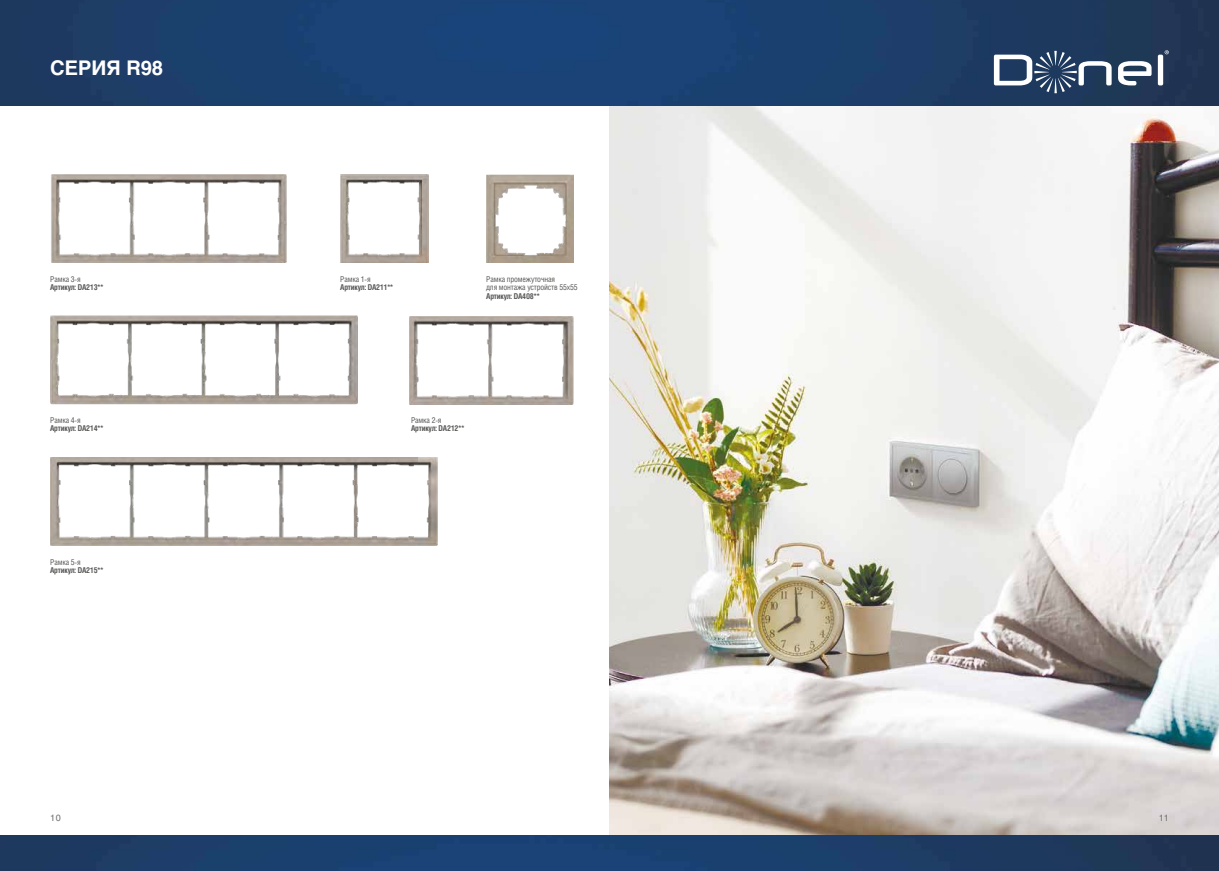
<style>
.page{position:relative;width:1219px;height:871px;background:#fff}
.page>*{position:absolute;margin:0;border:0;box-sizing:border-box;transform-origin:0 0}
.t1{font:700 20px "Helios C";color:#fff}
.t2{font:9px "Helios C";color:#706f6f}
.t3{font:700 8px "Helios Cond C";letter-spacing:-.02em;color:#575756}
.t4{font:8px/8px "Helios Cond C";letter-spacing:-.02em;color:#575756}
</style>
<div class="page">
<img style="left:609px;top:106px;width:610px;height:729px">
<img style="left:340px;top:174px;width:88px;height:88px">
<img style="left:51px;top:174px;width:235px;height:88px">
<img style="left:50px;top:315px;width:307px;height:89px">
<img style="left:50px;top:457px;width:387px;height:88px">
<img style="left:486px;top:175px;width:88px;height:87px">
<img style="left:410px;top:316px;width:163px;height:88px">
<img style="left:0;top:835px;width:1219px;height:35px">
<img style="left:0;top:0;width:1219px;height:106px">
<svg style="left:1118px;top:61px;width:33px;height:24px"></svg>
<div style="left:1158px;top:55px;width:5px;height:30px;background:#fff;border-radius:2px"></div>
<svg style="left:994px;top:51px;width:118px;height:42px"></svg>
<svg style="left:1165px;top:50px;width:4px;height:4px"></svg>
<h1 class="t1" style="left:50px;top:56px;width:115px">СЕРИЯ R98</h1>
<p class="t4" style="left:50px;top:275px;width:32px">Рамка 3-я</p>
<p class="t3" style="left:50px;top:282px;width:55px">Артикул: DA213**</p>
<p class="t4" style="left:50px;top:416px;width:32px">Рамка 4-я</p>
<p class="t3" style="left:50px;top:423px;width:55px">Артикул: DA214**</p>
<p class="t4" style="left:50px;top:558px;width:32px">Рамка 5-я</p>
<p class="t3" style="left:50px;top:565px;width:55px">Артикул: DA215**</p>
<p class="t2" style="left:50px;top:811px;width:12px">10</p>
<p class="t4" style="left:340px;top:275px;width:32px">Рамка 1-я</p>
<p class="t3" style="left:340px;top:282px;width:55px">Артикул: DA211**</p>
<p class="t4" style="left:486px;top:275px;width:93px">Рамка промежуточная<br>для монтажа устройств 55x55</p>
<p class="t3" style="left:486px;top:291px;width:55px">Артикул: DA408**</p>
<p class="t4" style="left:411px;top:416px;width:32px">Рамка 2-я</p>
<p class="t3" style="left:411px;top:423px;width:55px">Артикул: DA212**</p>
<p class="t2" style="left:1159px;top:811px;width:12px">11</p>
</div>
